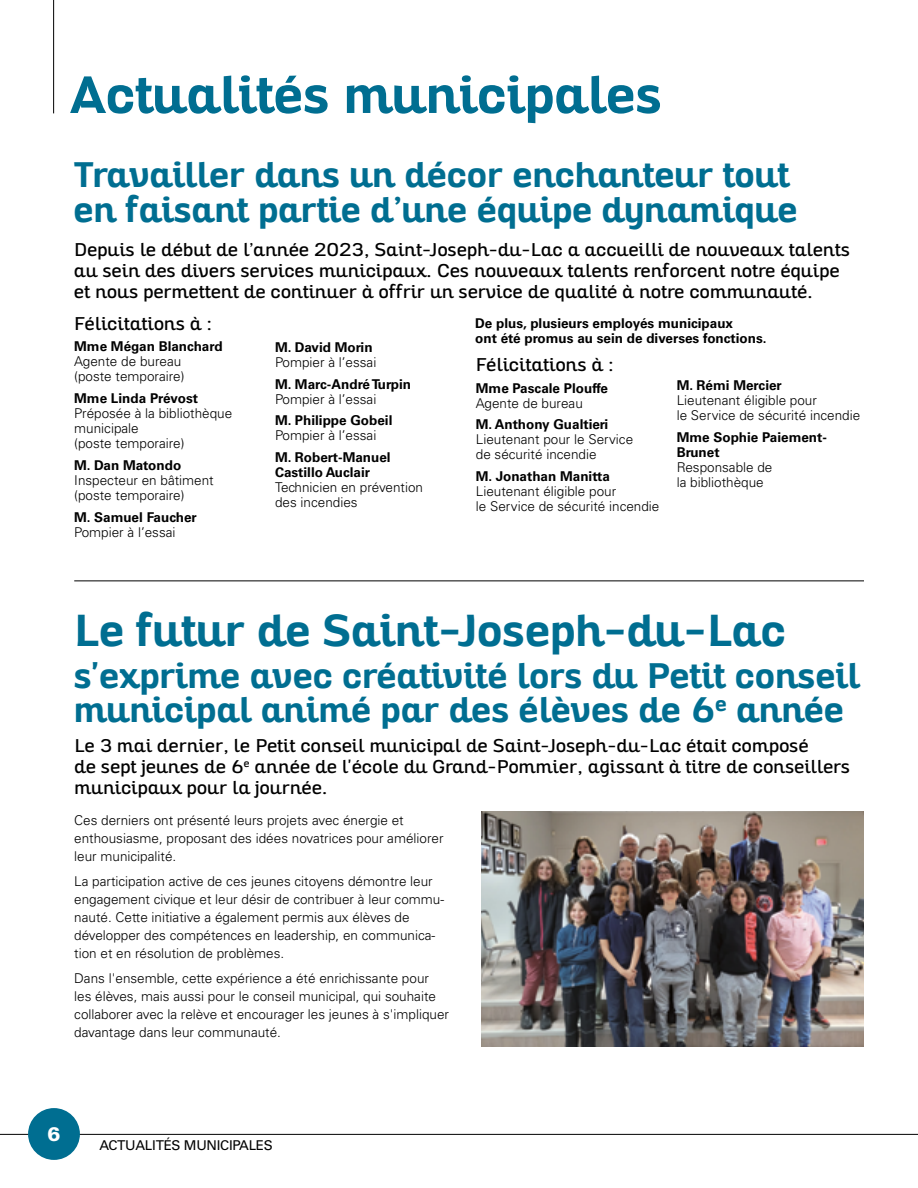
<style>
.page{position:relative;width:918px;height:1188px;background:#fff}
.page>*{position:absolute;margin:0;border:0;box-sizing:border-box;transform-origin:0 0}
.t1{font:700 51px "Altair";letter-spacing:.02em;color:#006e91}
.t2{font:700 43.5px "Altair";letter-spacing:.02em;color:#006e91}
.t3{font:700 34.5px/34.5px "Altair";letter-spacing:.02em;color:#006e91}
.t4{font:900 19.5px "Univers LT Std";color:#fff}
.t5{font:18px/21px "Altair";letter-spacing:.02em;color:#000}
.t6{font:300 13.5px/15px "Univers LT Std";color:#000}
.t7{font:700 13.5px/15px "Univers LT Std";color:#000}
.t8{font:13.5px "Univers LT Std";letter-spacing:-.02em;color:#000}
</style>
<div class="page">
<img style="left:482px;top:811px;width:382px;height:236px">
<hr style="left:0;top:1134px;width:918px;height:1px;background:#000">
<div style="left:28px;top:1108px;width:52px;height:52px;background:#006e91;border-radius:50%"></div>
<hr style="left:53px;top:0;width:1px;height:113px;background:#000">
<hr style="left:74px;top:580px;width:790px;height:1px;background:#000">
<h1 class="t1" style="left:70px;top:62px;width:593px">Actualités municipales</h1>
<h3 class="t3" style="left:74px;top:159px;width:725px">Travailler dans un décor enchanteur tout en faisant partie d’une équipe dynamique</h3>
<p class="t5" style="left:74px;top:240px;width:777px">Depuis le début de l’année 2023, Saint-Joseph-du-Lac a accueilli de nouveaux talents au sein des divers services municipaux. Ces nouveaux talents renforcent notre équipe et nous permettent de continuer à offrir un service de qualité à notre communauté.</p>
<h3 class="t5" style="left:74px;top:313px;width:139px">Félicitations à :</h3>
<p class="t7" style="left:74px;top:339px;width:150px">Mme Mégan Blanchard</p>
<p class="t6" style="left:74px;top:354px;width:112px">Agente de bureau (poste temporaire)</p>
<p class="t7" style="left:74px;top:391px;width:125px">Mme Linda Prévost</p>
<p class="t6" style="left:74px;top:406px;width:160px">Préposée à la bibliothèque municipale<br>(poste temporaire)</p>
<p class="t7" style="left:74px;top:458px;width:109px">M. Dan Matondo</p>
<p class="t6" style="left:74px;top:473px;width:141px">Inspecteur en bâtiment (poste temporaire)</p>
<p class="t7" style="left:74px;top:509px;width:124px">M. Samuel Faucher</p>
<p class="t6" style="left:74px;top:524px;width:103px">Pompier à l’essai</p>
<p class="t7" style="left:475px;top:316px;width:293px">De plus, plusieurs employés municipaux<br>ont été promus au sein de diverses fonctions.</p>
<p class="t7" style="left:275px;top:340px;width:99px">M. David Morin</p>
<p class="t6" style="left:275px;top:355px;width:103px">Pompier à l’essai</p>
<p class="t7" style="left:275px;top:377px;width:138px">M. Marc-André Turpin</p>
<p class="t6" style="left:275px;top:391px;width:103px">Pompier à l’essai</p>
<p class="t7" style="left:275px;top:413px;width:119px">M. Philippe Gobeil</p>
<p class="t6" style="left:275px;top:428px;width:103px">Pompier à l’essai</p>
<p class="t7" style="left:275px;top:450px;width:117px">M. Robert-Manuel<br>Castillo Auclair</p>
<p class="t6" style="left:275px;top:480px;width:150px">Technicien en prévention des incendies</p>
<h3 class="t5" style="left:476px;top:354px;width:139px">Félicitations à :</h3>
<p class="t7" style="left:476px;top:380px;width:134px">Mme Pascale Plouffe</p>
<p class="t6" style="left:476px;top:395px;width:109px">Agente de bureau</p>
<p class="t7" style="left:476px;top:417px;width:134px">M. Anthony Gualtieri</p>
<p class="t6" style="left:476px;top:432px;width:159px">Lieutenant pour le Service de sécurité incendie</p>
<p class="t7" style="left:476px;top:469px;width:136px">M. Jonathan Manitta</p>
<p class="t6" style="left:476px;top:484px;width:185px">Lieutenant éligible pour<br>le Service de sécurité incendie</p>
<p class="t7" style="left:677px;top:378px;width:107px">M. Rémi Mercier</p>
<p class="t6" style="left:677px;top:393px;width:185px">Lieutenant éligible pour<br>le Service de sécurité incendie</p>
<p class="t7" style="left:677px;top:430px;width:152px">Mme Sophie Paiement-<br>Brunet</p>
<p class="t6" style="left:677px;top:459px;width:97px">Responsable de la bibliothèque</p>
<h2 class="t2" style="left:75px;top:603px;width:713px">Le futur de Saint-Joseph-du-Lac</h2>
<h3 class="t3" style="left:75px;top:659px;width:787px">s'exprime avec créativité lors du Petit conseil municipal animé par des élèves de 6<sup>e</sup> année</h3>
<h3 class="t5" style="left:75px;top:736px;width:777px">Le 3 mai dernier, le Petit conseil municipal de Saint-Joseph-du-Lac était composé<br>de sept jeunes de 6<sup>e</sup> année de l'école du Grand-Pommier, agissant à titre de conseillers municipaux pour la journée.</h3>
<p class="t6" style="left:74px;top:811px;width:371px;line-height:18px">Ces derniers ont présenté leurs projets avec énergie et enthousiasme, proposant des idées novatrices pour améliorer leur municipalité.</p>
<p class="t6" style="left:74px;top:872px;width:371px;line-height:18px">La participation active de ces jeunes citoyens démontre leur engagement civique et leur désir de contribuer à leur commu&shy;nauté. Cette initiative a également permis aux élèves de développer des compétences en leadership, en communica&shy;tion et en résolution de problèmes.</p>
<p class="t6" style="left:74px;top:969px;width:376px;line-height:18px">Dans l'ensemble, cette expérience a été enrichissante pour les élèves, mais aussi pour le conseil municipal, qui souhaite collaborer avec la relève et encourager les jeunes à s'impliquer davantage dans leur communauté.</p>
<h3 class="t4" style="left:47px;top:1122px;width:15px">6</h3>
<p class="t8" style="left:99px;top:1137px;width:175px">ACTUALITÉS MUNICIPALES</p>
</div>
